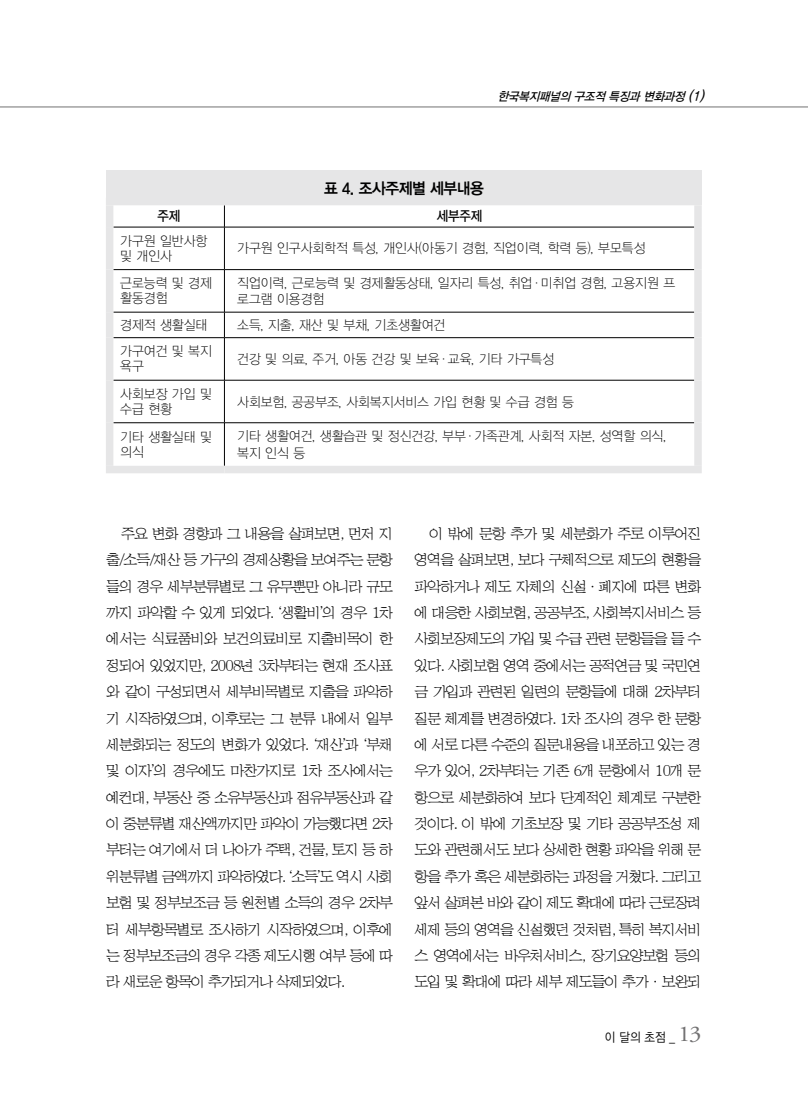
<style>
.page{position:relative;width:808px;height:1106px;background:#fff}
.page>*{position:absolute;margin:0;border:0;box-sizing:border-box;transform-origin:0 0}
.t1{font:15.75px "YDVYGO14";letter-spacing:-.03em;color:#000;scale:.95 1}
.t2{font:15px/26.4px "HY Sin Mun Myeong Jo Pro";letter-spacing:-.08em;color:#000;text-align:justify}
.t3{font:13.8px "YDVYGO13";letter-spacing:-.005em;color:#000;scale:.9 1}
.t4{font:13.5px/15px "YDVYGO11";color:#000;scale:.95 1}
.t5{font:12.75px "YDVYGO12";color:#000;scale:.9 1}
.t6{font:italic 12px "YDVYGO13";color:#000;scale:.95 1}
.s1{font-size:13.5px}
.s2{font-family:"Adobe Garamond Pro";font-size:22.5px;color:#727172}
</style>
<div class="page">
<hr style="left:0;top:107px;width:808px;height:1px;background:#727172">
<div style="left:106px;top:170px;width:596px;height:34px;background:#e6e6e7"></div>
<svg style="left:224px;top:205px;width:1px;height:22px"></svg>
<hr style="left:113px;top:227px;width:111px;height:1px;background:#000">
<hr style="left:224px;top:227px;width:470px;height:1px;background:#000">
<hr style="left:224px;top:227px;width:1px;height:42px;background:#000">
<hr style="left:113px;top:269px;width:111px;height:1px;background:#000">
<hr style="left:224px;top:269px;width:470px;height:1px;background:#000">
<hr style="left:224px;top:270px;width:1px;height:42px;background:#000">
<hr style="left:113px;top:312px;width:111px;height:1px;background:#000">
<hr style="left:224px;top:312px;width:470px;height:1px;background:#000">
<svg style="left:224px;top:312px;width:1px;height:25px"></svg>
<hr style="left:113px;top:337px;width:111px;height:1px;background:#000">
<hr style="left:224px;top:337px;width:470px;height:1px;background:#000">
<hr style="left:224px;top:338px;width:1px;height:42px;background:#000">
<hr style="left:113px;top:380px;width:111px;height:1px;background:#000">
<hr style="left:224px;top:380px;width:470px;height:1px;background:#000">
<hr style="left:224px;top:380px;width:1px;height:42px;background:#000">
<hr style="left:113px;top:422px;width:111px;height:1px;background:#000">
<hr style="left:224px;top:422px;width:470px;height:1px;background:#000">
<hr style="left:224px;top:423px;width:1px;height:43px;background:#000">
<div style="left:106px;top:198px;width:118px;height:7px;background:#e6e6e7"></div>
<div style="left:106px;top:205px;width:7px;height:22px;background:#e6e6e7"></div>
<div style="left:224px;top:198px;width:478px;height:7px;background:#e6e6e7"></div>
<div style="left:694px;top:205px;width:8px;height:22px;background:#e6e6e7"></div>
<div style="left:106px;top:227px;width:7px;height:42px;background:#e6e6e7"></div>
<div style="left:694px;top:227px;width:8px;height:42px;background:#e6e6e7"></div>
<div style="left:106px;top:269px;width:7px;height:43px;background:#e6e6e7"></div>
<div style="left:694px;top:269px;width:8px;height:43px;background:#e6e6e7"></div>
<div style="left:106px;top:312px;width:7px;height:26px;background:#e6e6e7"></div>
<div style="left:694px;top:312px;width:8px;height:26px;background:#e6e6e7"></div>
<div style="left:106px;top:338px;width:7px;height:42px;background:#e6e6e7"></div>
<div style="left:694px;top:338px;width:8px;height:42px;background:#e6e6e7"></div>
<div style="left:106px;top:380px;width:7px;height:43px;background:#e6e6e7"></div>
<div style="left:694px;top:380px;width:8px;height:43px;background:#e6e6e7"></div>
<div style="left:106px;top:423px;width:7px;height:43px;background:#e6e6e7"></div>
<div style="left:694px;top:423px;width:8px;height:43px;background:#e6e6e7"></div>
<div style="left:106px;top:466px;width:118px;height:7px;background:#e6e6e7"></div>
<div style="left:224px;top:466px;width:478px;height:7px;background:#e6e6e7"></div>
<p class="t6" style="left:498px;top:89px;width:223px">한국복지패널의 구조적 특징과 변화과정 <span class="s1">(1)</span></p>
<p class="t1" style="left:324px;top:179px;width:170px">표 4. 조사주제별 세부내용</p>
<p class="t3" style="left:157px;top:208px;width:27px">주제</p>
<p class="t3" style="left:437px;top:208px;width:52px">세부주제</p>
<p class="t4" style="left:120px;top:233px;width:93px">가구원 일반사항 및 개인사</p>
<p class="t4" style="left:237px;top:241px;width:431px">가구원 인구사회학적 특성, 개인사(아동기 경험, 직업이력, 학력 등), 부모특성</p>
<p class="t4" style="left:120px;top:276px;width:98px">근로능력 및 경제 활동경험</p>
<p class="t4" style="left:237px;top:274px;width:462px;line-height:16.5px">직업이력, 근로능력 및 경제활동상태, 일자리 특성, 취업 · 미취업 경험, 고용지원 프 로그램 이용경험</p>
<p class="t4" style="left:120px;top:317px;width:93px">경제적 생활실태</p>
<p class="t4" style="left:237px;top:317px;width:221px">소득, 지출, 재산 및 부채, 기초생활여건</p>
<p class="t4" style="left:120px;top:344px;width:98px">가구여건 및 복지 욕구</p>
<p class="t4" style="left:237px;top:351px;width:335px">건강 및 의료, 주거, 아동 건강 및 보육 · 교육, 기타 가구특성</p>
<p class="t4" style="left:120px;top:386px;width:98px">사회보장 가입 및 수급 현황</p>
<p class="t4" style="left:237px;top:394px;width:356px">사회보험, 공공부조, 사회복지서비스 가입 현황 및 수급 경험 등</p>
<p class="t4" style="left:120px;top:429px;width:98px">기타 생활실태 및 의식</p>
<p class="t4" style="left:237px;top:428px;width:453px;line-height:16.5px">기타 생활여건, 생활습관 및 정신건강, 부부 · 가족관계, 사회적 자본, 성역할 의식, 복지 인식 등</p>
<p class="t2" style="left:106px;top:520px;width:289px;text-indent:15px">주요 변화 경향과 그 내용을 살펴보면, 먼저 지 출/소득/재산 등 가구의 경제상황을 보여주는 문항 들의 경우 세부분류별로 그 유무뿐만 아니라 규모 까지 파악할 수 있게 되었다. ‘생활비’의 경우 1차 에서는 식료품비와 보건의료비로 지출비목이 한 정되어 있었지만, 2008년 3차부터는 현재 조사표 와 같이 구성되면서 세부비목별로 지출을 파악하 기 시작하였으며, 이후로는 그 분류 내에서 일부 세분화되는 정도의 변화가 있었다. ‘재산’과 ‘부채 및 이자’의 경우에도 마찬가지로 1차 조사에서는 예컨대, 부동산 중 소유부동산과 점유부동산과 같 이 중분류별 재산액까지만 파악이 가능했다면 2차 부터는 여기에서 더 나아가 주택, 건물, 토지 등 하 위분류별 금액까지 파악하였다. ‘소득’도 역시 사회 보험 및 정부보조금 등 원천별 소득의 경우 2차부 터 세부항목별로 조사하기 시작하였으며, 이후에 는 정부보조금의 경우 각종 제도시행 여부 등에 따 라 새로운 항목이 추가되거나 삭제되었다.</p>
<p class="t2" style="left:415px;top:520px;width:289px;text-indent:15px">이 밖에 문항 추가 및 세분화가 주로 이루어진 영역을 살펴보면, 보다 구체적으로 제도의 현황을 파악하거나 제도 자체의 신설·폐지에 따른 변화 에 대응한 사회보험, 공공부조, 사회복지서비스 등 사회보장제도의 가입 및 수급 관련 문항들을 들 수 있다. 사회보험 영역 중에서는 공적연금 및 국민연 금 가입과 관련된 일련의 문항들에 대해 2차부터 질문 체계를 변경하였다. 1차 조사의 경우 한 문항 에 서로 다른 수준의 질문내용을 내포하고 있는 경 우가 있어, 2차부터는 기존 6개 문항에서 10개 문 항으로 세분화하여 보다 단계적인 체계로 구분한 것이다. 이 밖에 기초보장 및 기타 공공부조성 제 도와 관련해서도 보다 상세한 현황 파악을 위해 문 항을 추가 혹은 세분화하는 과정을 거쳤다. 그리고 앞서 살펴본 바와 같이 제도 확대에 따라 근로장려 세제 등의 영역을 신설했던 것처럼, 특히 복지서비 스 영역에서는 바우처서비스, 장기요양보험 등의 도입 및 확대에 따라 세부 제도들이 추가·보완되</p>
<p class="t5" style="left:605px;top:1030px;width:109px">이 달의 초점 _ <span class="s2">13</span></p>
</div>
